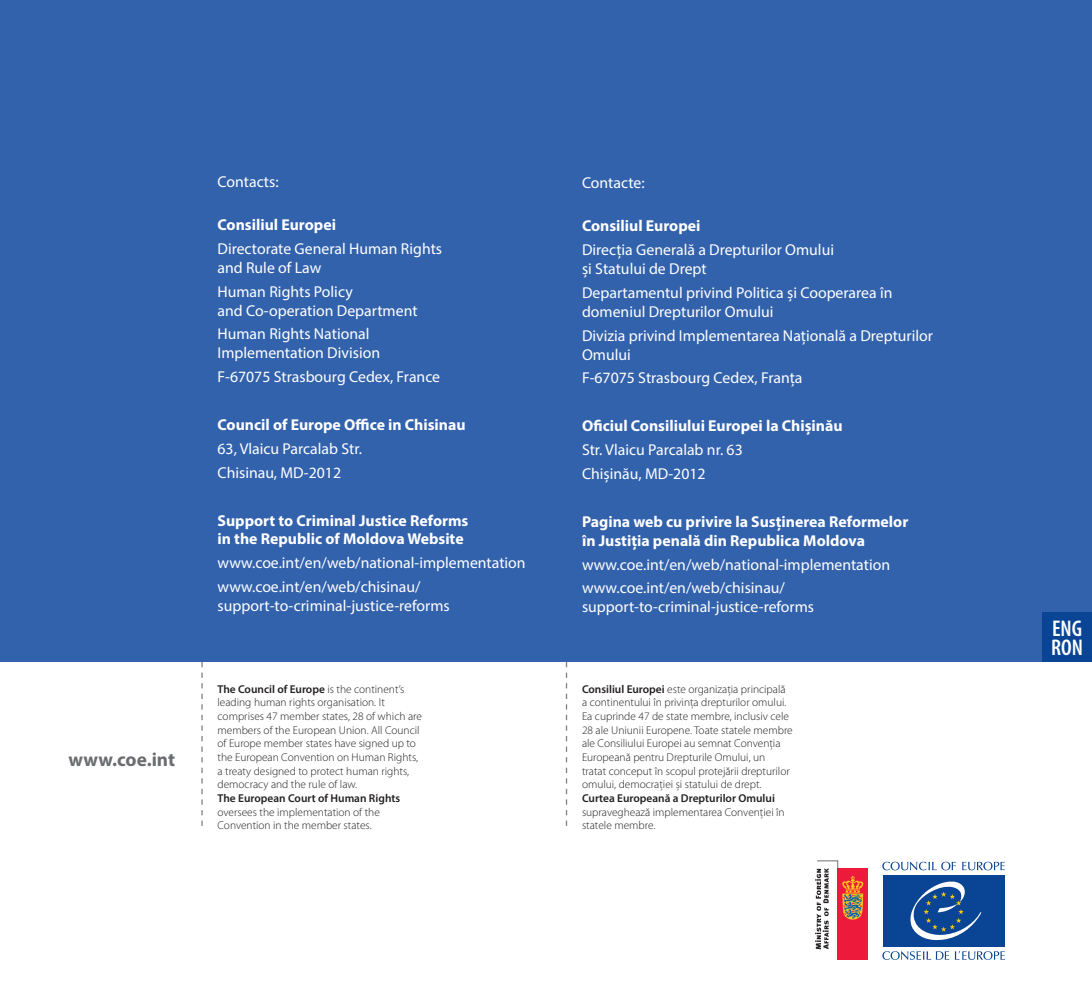
<style>
.page{position:relative;width:1092px;height:993px;background:#fff}
.page>*{position:absolute;margin:0;border:0;box-sizing:border-box;transform-origin:0 0}
.t1{font:600 condensed 22.75px/19.2px "Myriad Pro";color:#fff}
.t2{font:700 19.25px "Myriad Pro";color:#6c6d70}
.t3{font:15.75px/18.9px "Myriad Pro";color:#fff}
.t4{font:700 15.75px/18.9px "Myriad Pro";color:#fff}
.t5{font:300 11.38px/13.7px "Myriad Pro";color:#231f20}
.t6{font:600 11.38px "Myriad Pro";color:#231f20}
.s1{font-weight:600}
</style>
<div class="page">
<div style="left:0;top:0;width:1091px;height:661px;background:#3362ad"></div>
<svg style="left:201px;top:661px;width:2px;height:164px"></svg>
<svg style="left:566px;top:661px;width:1px;height:164px"></svg>
<div style="left:1042px;top:612px;width:49px;height:49px;background:#094594"></div>
<svg style="left:882px;top:861px;width:122px;height:98px"></svg>
<div style="left:837px;top:868px;width:31px;height:91px;background:#ed1a3c"></div>
<svg style="left:815px;top:860px;width:48px;height:88px"></svg>
<h2 class="t2" style="left:68px;top:746px;width:108px">www.coe.int</h2>
<h3 class="t3" style="left:217px;top:172px;width:63px">Contacts:</h3>
<h3 class="t4" style="left:217px;top:215px;width:120px">Consiliul Europei</h3>
<h3 class="t3" style="left:217px;top:239px;width:226px">Directorate General Human Rights and Rule of Law</h3>
<h3 class="t3" style="left:217px;top:281px;width:201px">Human Rights Policy<br>and Co-operation Department</h3>
<h3 class="t3" style="left:217px;top:324px;width:164px">Human Rights National<br>Implementation Division</h3>
<h3 class="t3" style="left:217px;top:367px;width:224px">F-67075 Strasbourg Cedex, France</h3>
<h3 class="t4" style="left:217px;top:414px;width:249px">Council of Europe Office in Chisinau</h3>
<h3 class="t3" style="left:217px;top:436px;width:146px;line-height:23.8px">63, Vlaicu Parcalab Str.<br>Chisinau, MD-2012</h3>
<h3 class="t4" style="left:217px;top:510px;width:252px">Support to Criminal Justice Reforms in the Republic of Moldova Website</h3>
<h3 class="t3" style="left:217px;top:550px;width:309px;line-height:23.8px">www.coe.int/en/web/national-implementation www.coe.int/en/web/chisinau/</h3>
<h3 class="t3" style="left:217px;top:596px;width:234px">support-to-criminal-justice-reforms</h3>
<p class="t5" style="left:217px;top:682px;width:206px"><span class="s1">The Council of Europe</span> is the continent’s leading human rights organisation. It comprises 47 member states, 28 of which are members of the European Union. All Council of Europe member states have signed up to the European Convention on Human Rights, a treaty designed to protect human rights, democracy and the rule of law.</p>
<p class="t6" style="left:217px;top:790px;width:184px">The European Court of Human Rights</p>
<p class="t5" style="left:217px;top:804px;width:164px">oversees the implementation of the<br>Convention in the member states.</p>
<h3 class="t3" style="left:582px;top:173px;width:64px">Contacte:</h3>
<h3 class="t4" style="left:582px;top:216px;width:120px">Consiliul Europei</h3>
<h3 class="t3" style="left:582px;top:240px;width:253px">Direcția Generală a Drepturilor Omului și Statului de Drept</h3>
<h3 class="t3" style="left:582px;top:283px;width:312px">Departamentul privind Politica și Cooperarea în domeniul Drepturilor Omului</h3>
<h3 class="t3" style="left:582px;top:325px;width:352px">Divizia privind Implementarea Națională a Drepturilor<br>Omului</h3>
<h3 class="t3" style="left:582px;top:368px;width:222px">F-67075 Strasbourg Cedex, Franța</h3>
<h3 class="t4" style="left:582px;top:416px;width:262px">Oficiul Consiliului Europei la Chișinău</h3>
<h3 class="t3" style="left:582px;top:437px;width:162px;line-height:23.8px">Str. Vlaicu Parcalab nr. 63<br>Chișinău, MD-2012</h3>
<h3 class="t4" style="left:582px;top:511px;width:328px">Pagina web cu privire la Susținerea Reformelor în Justiția penală din Republica Moldova</h3>
<h3 class="t3" style="left:582px;top:552px;width:309px;line-height:23.8px">www.coe.int/en/web/national-implementation www.coe.int/en/web/chisinau/</h3>
<h3 class="t3" style="left:582px;top:597px;width:234px">support-to-criminal-justice-reforms</h3>
<p class="t5" style="left:582px;top:682px;width:212px"><span class="s1">Consiliul Europei</span> este organizația principală a continentului în privința drepturilor omului.<br>Ea cuprinde 47 de state membre, inclusiv cele 28 ale Uniunii Europene. Toate statele membre ale Consiliului Europei au semnat Convenția Europeană pentru Drepturile Omului, un<br>tratat conceput în scopul protejării drepturilor omului, democrației și statului de drept.</p>
<p class="t6" style="left:582px;top:790px;width:194px">Curtea Europeană a Drepturilor Omului</p>
<p class="t5" style="left:582px;top:804px;width:204px">supraveghează implementarea Convenției în statele membre.</p>
<h1 class="t1" style="left:1051px;top:619px;width:33px">ENG<br>RON</h1>
</div>
